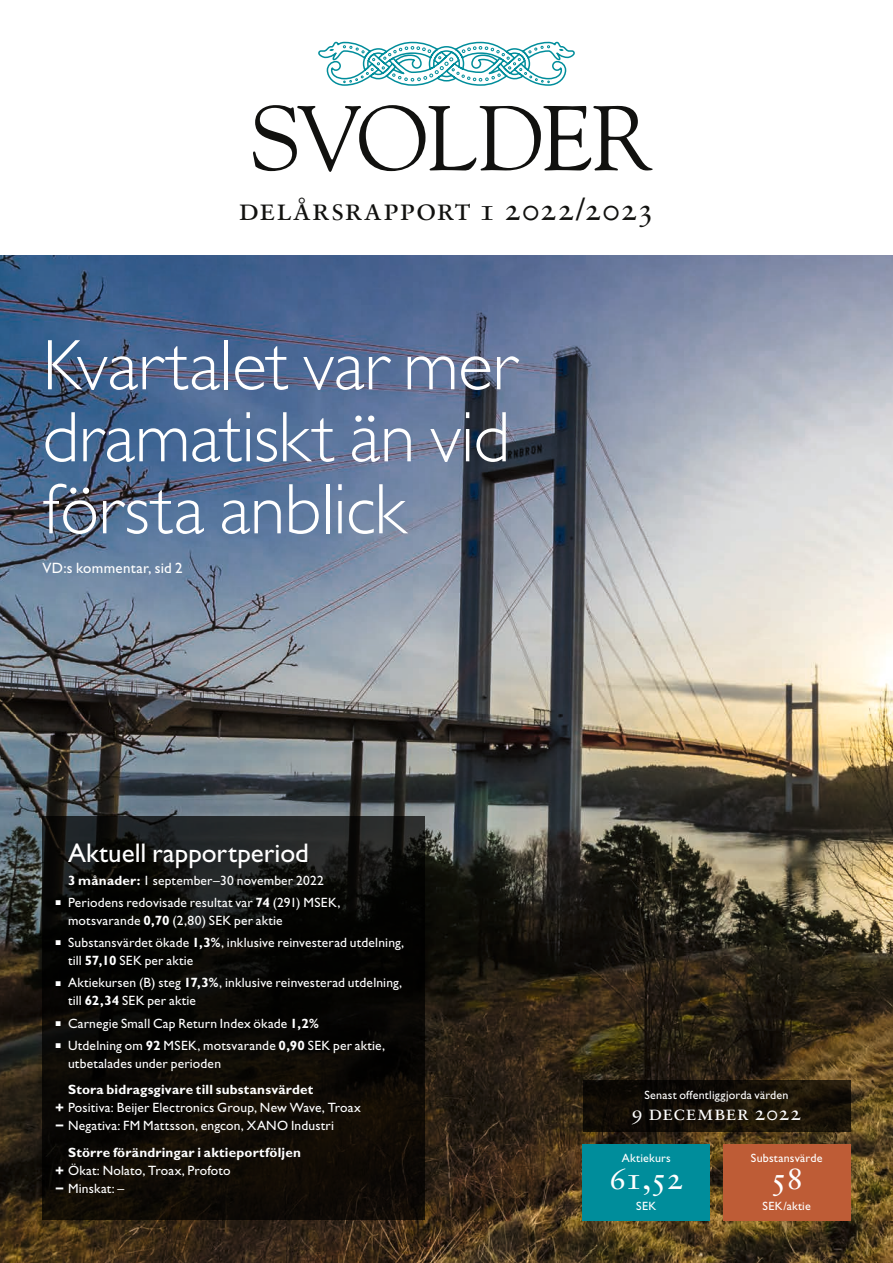
<style>
.page{position:relative;width:893px;height:1263px;background:#fff}
.page>*{position:absolute;margin:0;border:0;box-sizing:border-box;transform-origin:0 0}
.t1{font:300 72px/72px "Gill Sans Std";letter-spacing:-.005em;color:#fff;text-align:justify}
.t2{font:31.5px "Sabon LT Std";letter-spacing:.02em;color:#11110f}
.t3{font:31.5px "Sabon LT Std";color:#fff}
.t4{font:27px "Gill Sans Std";color:#fff}
.t5{font:21px "Sabon LT Std";letter-spacing:.03em;color:#fff}
.t6{font:15px "Gill Sans Std";letter-spacing:.02em;color:#fff}
.t7{font:13.5px/18px "Gill Sans Std";letter-spacing:.015em;color:#fff}
.t8{font:700 13.5px/18px "Gill Sans Std";letter-spacing:.015em;color:#fff}
.t9{font:12px "Gill Sans Std";letter-spacing:.02em;color:#fff}
.s1{font-weight:700}
.s2{font-weight:800}
.s3{font-weight:400}
</style>
<div class="page">
<img style="left:0;top:255px;width:893px;height:1008px">
<svg style="left:43px;top:816px;width:382px;height:404px;background:#0d0c08"></svg>
<svg style="left:253px;top:105px;width:400px;height:67px"></svg>
<svg style="left:318px;top:41px;width:257px;height:45px"></svg>
<div style="left:723px;top:1144px;width:127px;height:76px;background:#be5c36"></div>
<div style="left:583px;top:1144px;width:127px;height:76px;background:#008d9b"></div>
<svg style="left:583px;top:1080px;width:267px;height:51px;background:#150f07"></svg>
<h2 class="t2" style="left:238px;top:190px;width:418px">Delårsrapport 1 2022/2023</h2>
<h1 class="t1" style="left:43px;top:330px;width:475px">Kvartalet var mer dramatiskt än vid första anblick</h1>
<p class="t6" style="left:43px;top:559px;width:142px">VD:s kommentar, sid 2</p>
<h3 class="t4" style="left:68px;top:838px;width:242px">Aktuell rapportperiod</h3>
<p class="t7" style="left:68px;top:871px;width:257px"><span class="s1">3 månader:</span> 1 september–30 november 2022</p>
<p class="t7" style="left:68px;top:893px;width:274px;text-indent:-13px">▪ Periodens redovisade resultat var <span class="s1">74</span> (291) MSEK, motsvarande <span class="s1">0,70</span> (2,80) SEK per aktie</p>
<p class="t7" style="left:68px;top:934px;width:338px;text-indent:-13px">▪ Substansvärdet ökade <span class="s1">1,3%</span>, inklusive reinvesterad utdelning, till <span class="s1">57,10</span> SEK per aktie</p>
<p class="t7" style="left:68px;top:974px;width:336px;text-indent:-13px">▪ Aktiekursen (B) steg <span class="s1">17,3%</span>, inklusive reinvesterad utdelning, till <span class="s1">62,34</span> SEK per aktie</p>
<p class="t7" style="left:55px;top:1014px;width:265px">▪ Carnegie Small Cap Return Index ökade <span class="s1">1,2%</span></p>
<p class="t7" style="left:68px;top:1036px;width:319px;text-indent:-13px">▪ Utdelning om <span class="s1">92</span> MSEK, motsvarande <span class="s1">0,90</span> SEK per aktie, utbetalades under perioden</p>
<p class="t7" style="left:55px;top:1081px;width:307px;text-indent:13px"><span class="s1">Stora bidragsgivare till substansvärdet<br></span><span class="s2">+</span> Positiva: Beijer Electronics Group, New Wave, Troax <span class="s2">−</span> Negativa: FM Mattsson, engcon, XANO Industri</p>
<p class="t8" style="left:55px;top:1143px;width:247px;text-indent:13px">Större förändringar i aktieportföljen <span class="s2">+</span> <span class="s3">Ökat: Nolato, Troax, Profoto<br></span><span class="s2">−</span> <span class="s3">Minskat: –</span></p>
<p class="t9" style="left:644px;top:1088px;width:146px">Senast offentliggjorda värden</p>
<h3 class="t5" style="left:631px;top:1100px;width:172px">9 december 2022</h3>
<p class="t9" style="left:622px;top:1151px;width:51px">Aktiekurs</p>
<h2 class="t3" style="left:609px;top:1159px;width:76px">61,52</h2>
<p class="t9" style="left:636px;top:1199px;width:22px">SEK</p>
<p class="t9" style="left:751px;top:1151px;width:73px">Substansvärde</p>
<h2 class="t3" style="left:770px;top:1159px;width:35px">58</h2>
<p class="t9" style="left:763px;top:1199px;width:50px">SEK/aktie</p>
</div>
